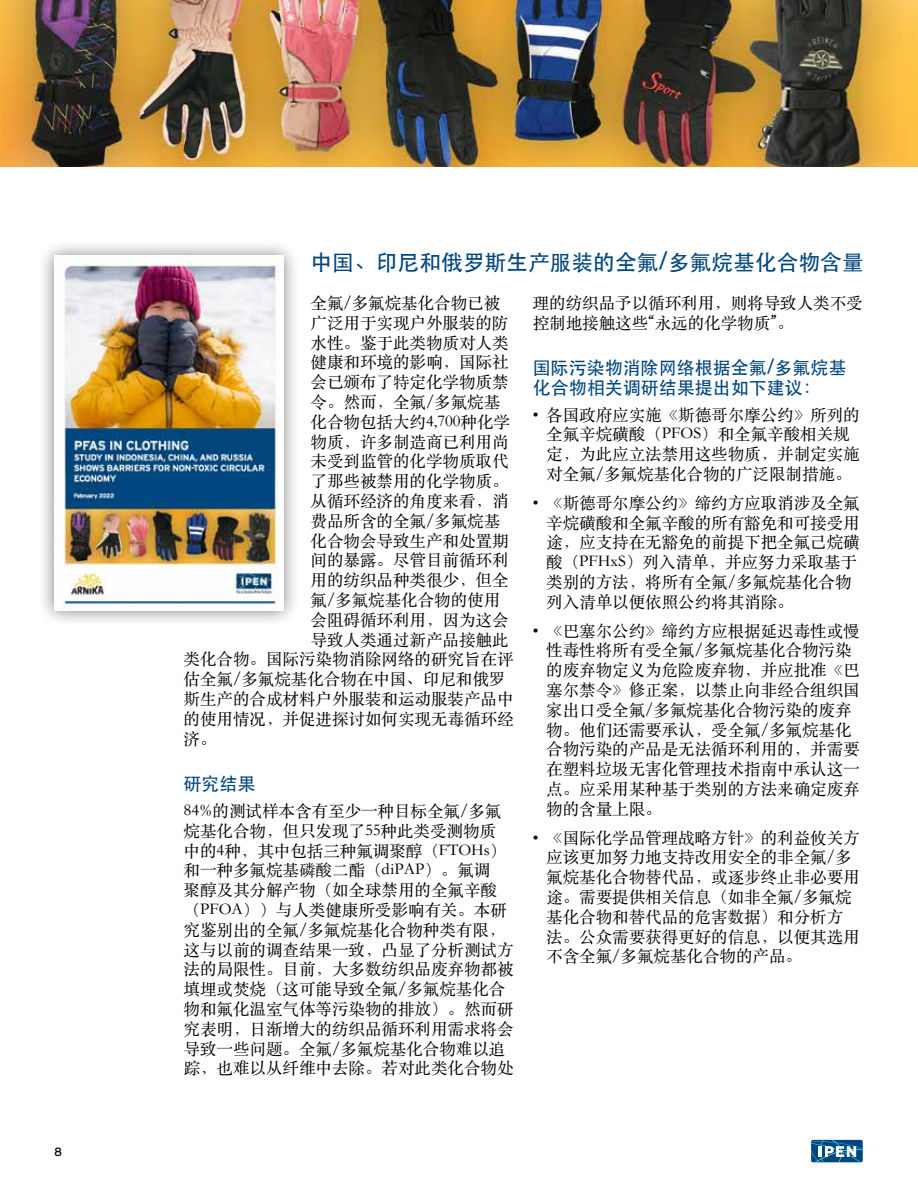
<style>
.page{position:relative;width:918px;height:1188px;background:#fff}
.page>*{position:absolute;margin:0;border:0;box-sizing:border-box;transform-origin:0 0}
.t1{font:500 21.75px "ST Heiti SC";color:#00467e}
.t2{font:500 18px/19.5px "ST Heiti SC";color:#00467e}
.t3{font:16.5px/19.8px "ST Songti SC Regular";color:#000}
.t4{font:12px "Interstate";color:#000}
</style>
<div class="page">
<svg style="left:811px;top:1140px;width:52px;height:22px"></svg>
<div style="left:37px;top:239px;width:263px;height:388px;background:#000;opacity:.5"></div>
<img style="left:54px;top:256px;width:230px;height:354px">
<img style="left:0;top:0;width:918px;height:166px">
<p class="t4" style="left:54px;top:1145px;width:10px">8</p>
<h1 class="t1" style="left:310px;top:250px;width:555px">中国、印尼和俄罗斯生产服装的全氟/多氟烷基化合物含量</h1>
<p class="t3" style="left:310px;top:292px;width:191px">全氟/多氟烷基化合物已被</p>
<p class="t3" style="left:310px;top:312px;width:199px">广泛用于实现户外服装的防</p>
<p class="t3" style="left:310px;top:332px;width:199px">水性。鉴于此类物质对人类</p>
<p class="t3" style="left:310px;top:352px;width:199px">健康和环境的影响，国际社</p>
<p class="t3" style="left:310px;top:372px;width:199px">会已颁布了特定化学物质禁</p>
<p class="t3" style="left:310px;top:391px;width:191px">令。然而，全氟/多氟烷基</p>
<p class="t3" style="left:310px;top:411px;width:201px">化合物包括大约4,700种化学</p>
<p class="t3" style="left:310px;top:431px;width:199px">物质，许多制造商已利用尚</p>
<p class="t3" style="left:310px;top:451px;width:199px">未受到监管的化学物质取代</p>
<p class="t3" style="left:310px;top:471px;width:199px">了那些被禁用的化学物质。</p>
<p class="t3" style="left:310px;top:490px;width:199px">从循环经济的角度来看，消</p>
<p class="t3" style="left:310px;top:510px;width:191px">费品所含的全氟/多氟烷基</p>
<p class="t3" style="left:310px;top:530px;width:199px">化合物会导致生产和处置期</p>
<p class="t3" style="left:310px;top:550px;width:199px">间的暴露。尽管目前循环利</p>
<p class="t3" style="left:310px;top:570px;width:199px">用的纺织品种类很少，但全</p>
<p class="t3" style="left:310px;top:589px;width:191px">氟/多氟烷基化合物的使用</p>
<p class="t3" style="left:310px;top:609px;width:199px">会阻碍循环利用，因为这会</p>
<p class="t3" style="left:310px;top:629px;width:199px">导致人类通过新产品接触此</p>
<p class="t3" style="left:184px;top:649px;width:331px">类化合物。国际污染物消除网络的研究旨在评</p>
<p class="t3" style="left:184px;top:669px;width:323px">估全氟/多氟烷基化合物在中国、印尼和俄罗</p>
<p class="t3" style="left:184px;top:688px;width:331px">斯生产的合成材料户外服装和运动服装产品中</p>
<p class="t3" style="left:184px;top:708px;width:331px">的使用情况，并促进探讨如何实现无毒循环经</p>
<p class="t3" style="left:184px;top:728px;width:34px">济。</p>
<p class="t2" style="left:184px;top:773px;width:73px">研究结果</p>
<p class="t3" style="left:184px;top:800px;width:331px">84%的测试样本含有至少一种目标全氟/多氟烷基化合物，但只发现了55种此类受测物质中的4种，其中包括三种氟调聚醇（FTOHs）和一种多氟烷基磷酸二酯（diPAP）。氟调<br>聚醇及其分解产物（如全球禁用的全氟辛酸（PFOA））与人类健康所受影响有关。本研究鉴别出的全氟/多氟烷基化合物种类有限，这与以前的调查结果一致，凸显了分析测试方法的局限性。目前，大多数纺织品废弃物都被填埋或焚烧（这可能导致全氟/多氟烷基化合物和氟化温室气体等污染物的排放）。然而研究表明，日渐增大的纺织品循环利用需求将会导致一些问题。全氟/多氟烷基化合物难以追踪，也难以从纤维中去除。若对此类化合物处</p>
<p class="t3" style="left:533px;top:292px;width:331px">理的纺织品予以循环利用，则将导致人类不受控制地接触这些“永远的化学物质”。</p>
<p class="t2" style="left:533px;top:358px;width:315px">国际污染物消除网络根据全氟/多氟烷基化合物相关调研结果提出如下建议：</p>
<p class="t3" style="left:546px;top:404px;width:315px;text-indent:-13px">• 各国政府应实施《斯德哥尔摩公约》所列的全氟辛烷磺酸（PFOS）和全氟辛酸相关规定，为此应立法禁用这些物质，并制定实施对全氟/多氟烷基化合物的广泛限制措施。</p>
<p class="t3" style="left:546px;top:492px;width:315px;text-indent:-13px">• 《斯德哥尔摩公约》缔约方应取消涉及全氟辛烷磺酸和全氟辛酸的所有豁免和可接受用途，应支持在无豁免的前提下把全氟己烷磺酸（PFHxS）列入清单，并应努力采取基于类别的方法，将所有全氟/多氟烷基化合物列入清单以便依照公约将其消除。</p>
<p class="t3" style="left:546px;top:620px;width:315px;text-indent:-13px">• 《巴塞尔公约》缔约方应根据延迟毒性或慢性毒性将所有受全氟/多氟烷基化合物污染的废弃物定义为危险废弃物，并应批准《巴塞尔禁令》修正案，以禁止向非经合组织国家出口受全氟/多氟烷基化合物污染的废弃物。他们还需要承认，受全氟/多氟烷基化合物污染的产品是无法循环利用的，并需要在塑料垃圾无害化管理技术指南中承认这一点。应采用某种基于类别的方法来确定废弃物的含量上限。</p>
<p class="t3" style="left:546px;top:827px;width:315px;text-indent:-13px">• 《国际化学品管理战略方针》的利益攸关方应该更加努力地支持改用安全的非全氟/多氟烷基化合物替代品，或逐步终止非必要用途。需要提供相关信息（如非全氟/多氟烷基化合物和替代品的危害数据）和分析方法。公众需要获得更好的信息，以便其选用不含全氟/多氟烷基化合物的产品。</p>
</div>
